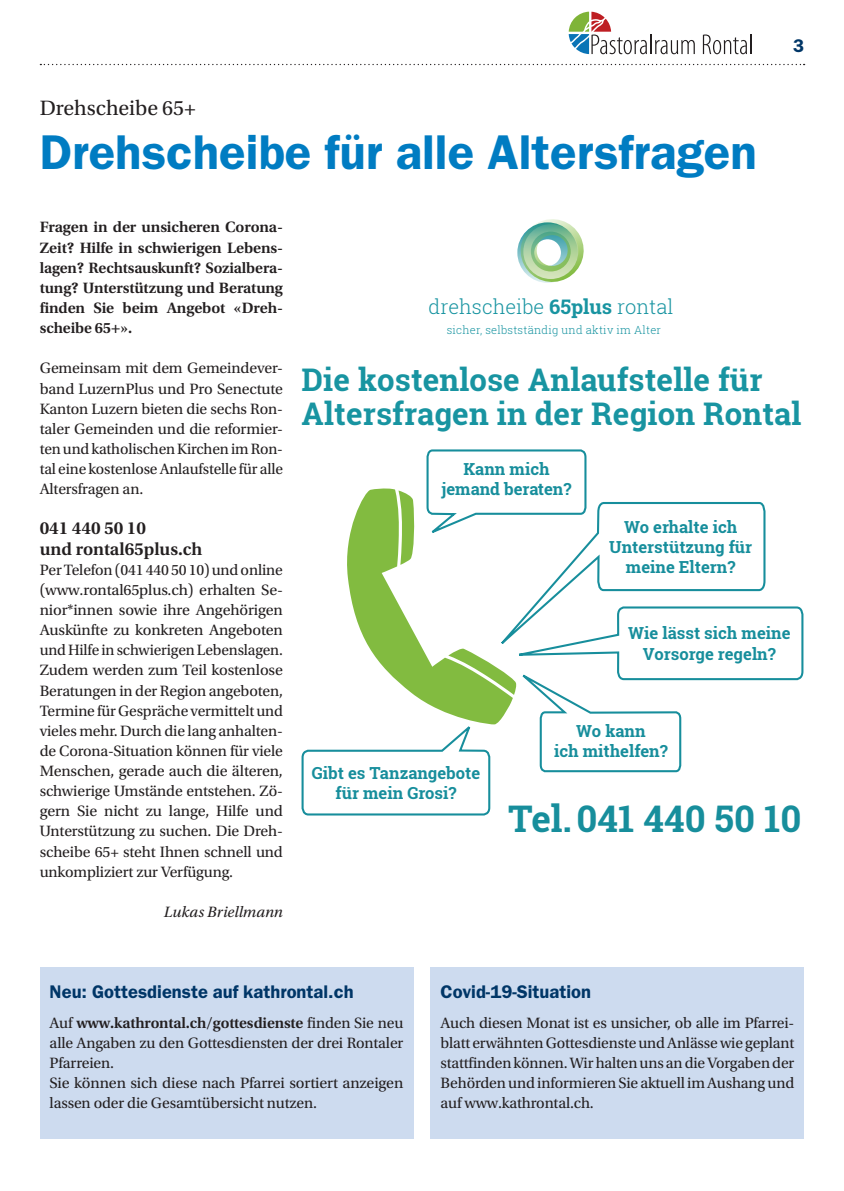
<style>
.page{position:relative;width:844px;height:1191px;background:#fff}
.page>*{position:absolute;margin:0;border:0;box-sizing:border-box;transform-origin:0 0}
.t1{font:600 49px "ITC Franklin Gothic Std";color:#007cc2}
.t2{font:700 36.75px "Roboto Slab";color:#178e9c}
.t3{font:700 31.15px/34.8px "Roboto Slab";letter-spacing:.005em;color:#1894a1}
.t4{font:21.88px "Utopia Std";color:#231f20}
.t5{font:300 20.12px "Roboto Slab";color:#1894a1}
.t6{font:600 18.38px "ITC Franklin Gothic Std";color:#003667}
.t7{font:600 18.38px/20.1px "Utopia Std";color:#231f20}
.t8{font:700 16.62px/20.1px "Roboto Slab";color:#178e9c;text-align:center}
.t9{font:15.75px/20.1px "Utopia Std";letter-spacing:-.01em;color:#231f20;text-align:justify}
.t10{font:600 15.75px/20.1px "Utopia Std";letter-spacing:-.01em;color:#231f20}
.t11{font:italic 15.75px "Utopia Std";color:#231f20}
.t12{font:300 11.2px "Roboto Slab";letter-spacing:.02em;color:#1894a1}
.s1{font-weight:700}
.s2{font-weight:600}
</style>
<div class="page">
<svg style="left:40px;top:64px;width:764px;height:1px"></svg>
<svg style="left:568px;top:12px;width:126px;height:42px"></svg>
<svg style="left:702px;top:34px;width:49px;height:20px"></svg>
<svg style="left:517px;top:219px;width:67px;height:64px"></svg>
<div style="left:523px;top:224px;width:55px;height:55px;border:8px solid #d8e6c1;border-radius:50%"></div>
<svg style="left:301px;top:449px;width:503px;height:367px"></svg>
<div style="left:430px;top:967px;width:374px;height:171px;background:#cddbef"></div>
<div style="left:40px;top:967px;width:373px;height:171px;background:#cddbef"></div>
<h3 class="t4" style="left:40px;top:96px;width:158px">Drehscheibe 65+</h3>
<h1 class="t1" style="left:40px;top:123px;width:718px">Drehscheibe für alle Altersfragen</h1>
<p class="t6" style="left:793px;top:35px;width:13px">3</p>
<p class="t10" style="left:40px;top:217px;width:245px">Fragen in der unsicheren Corona-<br>Zeit? Hilfe in schwierigen Lebens&shy;lagen? Rechtsauskunft? Sozialbera&shy;tung? Unterstützung und Beratung finden Sie beim Angebot «Dreh&shy;scheibe 65+».</p>
<p class="t9" style="left:40px;top:358px;width:245px">Gemeinsam mit dem Gemeindever&shy;band LuzernPlus und Pro Senectute Kanton Luzern bieten die sechs Ron&shy;taler Gemeinden und die reformier&shy;ten und katholischen Kirchen im Ron&shy;tal eine kostenlose Anlaufstelle für alle Altersfragen an.</p>
<p class="t7" style="left:40px;top:518px;width:164px">041 440 50 10<br>und rontal65plus.ch</p>
<p class="t9" style="left:40px;top:560px;width:245px">Per Telefon (041 440 50 10) und online (www.rontal65plus.ch) erhalten Se&shy;nior*innen sowie ihre Angehörigen Auskünfte zu konkreten Angeboten und Hilfe in schwierigen Lebenslagen.<br>Zudem werden zum Teil kostenlose Beratungen in der Region angeboten, Termine für Gespräche vermittelt und vieles mehr. Durch die lang anhalten&shy;de Corona-Situation können für viele Menschen, gerade auch die älteren, schwierige Umstände entstehen. Zö&shy;gern Sie nicht zu lange, Hilfe und Unterstützung zu suchen. Die Dreh&shy;scheibe 65+ steht Ihnen schnell und unkompliziert zur Verfügung.</p>
<p class="t11" style="left:164px;top:903px;width:120px">Lukas Briellmann</p>
<p class="t5" style="left:428px;top:293px;width:246px">drehscheibe <span class="s1">65plus</span> rontal</p>
<p class="t12" style="left:446px;top:322px;width:216px">sicher, selbstständig und aktiv im Alter</p>
<h3 class="t3" style="left:301px;top:361px;width:501px">Die kostenlose Anlaufstelle für<br>Altersfragen in der Region Rontal</h3>
<p class="t8" style="left:441px;top:459px;width:131px">Kann mich jemand beraten?</p>
<p class="t8" style="left:609px;top:516px;width:144px">Wo erhalte ich<br>Unterstützung für meine Eltern?</p>
<p class="t8" style="left:628px;top:623px;width:164px">Wie lässt sich meine<br>Vorsorge regeln?</p>
<p class="t8" style="left:312px;top:762px;width:170px">Gibt es Tanzangebote für mein Grosi?</p>
<p class="t8" style="left:554px;top:720px;width:115px">Wo kann<br>ich mithelfen?</p>
<h2 class="t2" style="left:508px;top:793px;width:294px">Tel. 041 440 50 10</h2>
<p class="t6" style="left:50px;top:980px;width:305px">Neu: Gottesdienste auf kathrontal.ch</p>
<p class="t9" style="left:50px;top:1012px;width:355px;text-align:left">Auf <span class="s2">www.kathrontal.ch/gottesdienste</span> finden Sie neu alle Angaben zu den Gottesdiensten der drei Rontaler Pfarreien.<br>Sie können sich diese nach Pfarrei sortiert anzeigen lassen oder die Gesamtübersicht nutzen.</p>
<p class="t6" style="left:440px;top:980px;width:152px">Covid-19-Situation</p>
<p class="t9" style="left:440px;top:1012px;width:355px">Auch diesen Monat ist es unsicher, ob alle im Pfarrei&shy;blatt erwähnten Gottesdienste und Anlässe wie geplant stattfinden können. Wir halten uns an die Vorgaben der Behörden und informieren Sie aktuell im Aushang und auf www.kathrontal.ch.</p>
</div>
